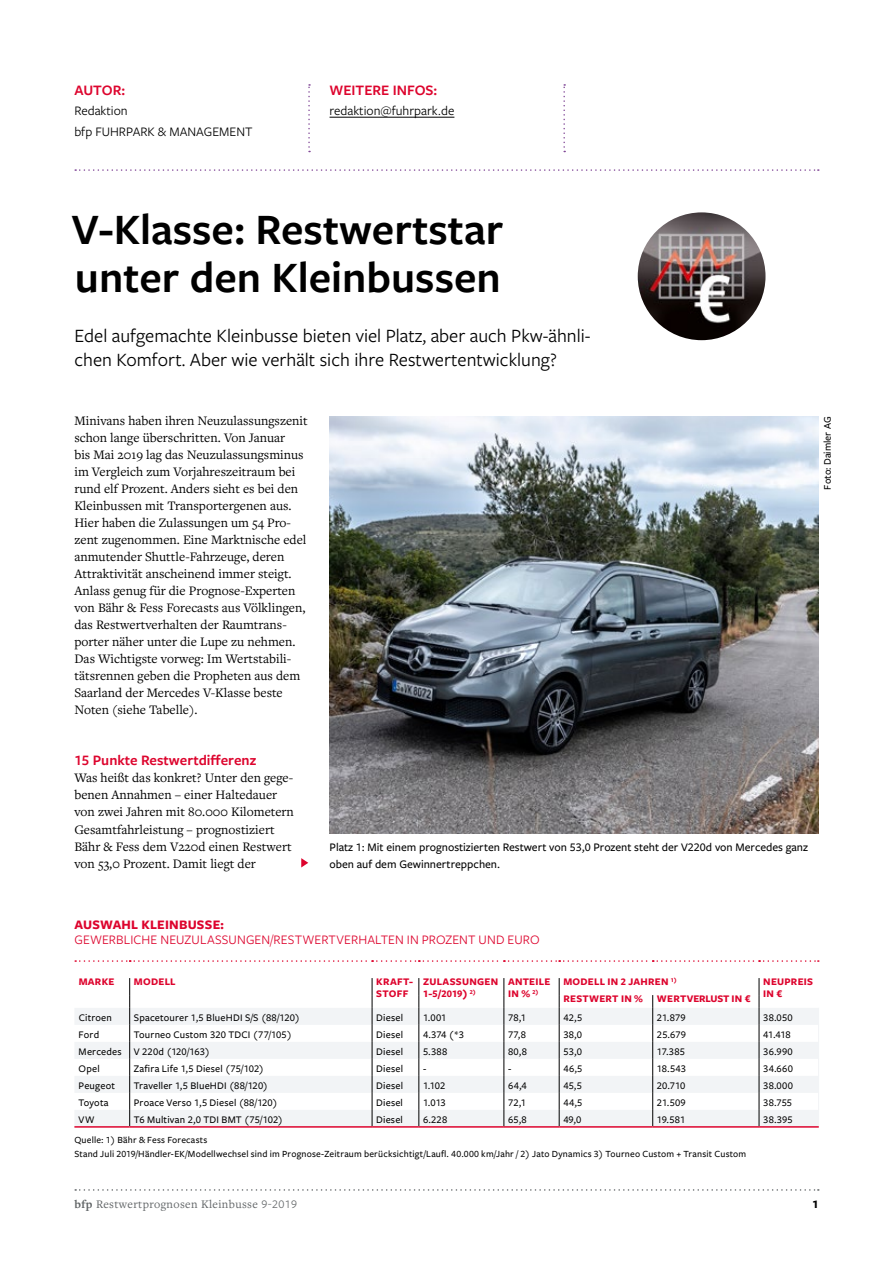
<style>
.page{position:relative;width:893px;height:1263px;background:#fff}
.page>*{position:absolute;margin:0;border:0;box-sizing:border-box;transform-origin:0 0}
.t1{font:600 45px/48px "Freight Sans Pro";color:#000}
.t2{font:19.5px/24px "Freight Sans Pro";color:#000}
.t3{font:600 15px "Freight Sans Pro";color:#dd042d}
.t4{font:13.5px/17px "Freight Text Pro";color:#000}
.t5{font:13.5px "Freight Sans Pro";letter-spacing:.01em;color:#dd042d}
.t6{font:13.5px/20.7px "Freight Sans Pro";color:#000}
.t7{font:700 13.5px "Freight Sans Pro";letter-spacing:.015em;color:#dd042d}
.t8{font:500 12px/17px "Freight Sans Pro";color:#000}
.t9{font:12px "Freight Text Pro";letter-spacing:.03em;color:#616567}
.t10{font:700 12px "Freight Sans Pro";color:#000}
.t11{font:500 10.5px "Freight Sans Pro";letter-spacing:.015em;color:#000}
.t12{font:700 10.5px/12px "Freight Sans Pro";letter-spacing:.025em;color:#dd042d}
.t13{font:700 10.5px "Freight Sans Pro";letter-spacing:-.01em;color:#dd042d}
.t14{font:500 9.75px/13.5px "Freight Sans Pro";letter-spacing:.02em;color:#000}
.s1{font-weight:700}
.s2{font-family:"Freight Sans Pro"}
</style>
<div class="page">
<svg style="left:75px;top:1189px;width:744px;height:2px"></svg>
<img style="left:330px;top:416px;width:489px;height:417px">
<svg style="left:75px;top:1008px;width:743px;height:118px;fill:#f2f4f6"></svg>
<svg style="left:129px;top:978px;width:1px;height:148px"></svg>
<svg style="left:372px;top:978px;width:1px;height:148px"></svg>
<svg style="left:419px;top:978px;width:1px;height:148px"></svg>
<svg style="left:504px;top:978px;width:1px;height:148px"></svg>
<svg style="left:652px;top:995px;width:1px;height:131px"></svg>
<svg style="left:759px;top:978px;width:1px;height:148px"></svg>
<svg style="left:818px;top:1008px;width:1px;height:118px"></svg>
<hr style="left:74px;top:1126px;width:56px;height:2px;background:#dd042d">
<hr style="left:130px;top:1126px;width:242px;height:2px;background:#dd042d">
<hr style="left:372px;top:1126px;width:47px;height:2px;background:#dd042d">
<hr style="left:419px;top:1126px;width:85px;height:2px;background:#dd042d">
<hr style="left:504px;top:1126px;width:55px;height:2px;background:#dd042d">
<hr style="left:559px;top:1126px;width:94px;height:2px;background:#dd042d">
<hr style="left:653px;top:1126px;width:106px;height:2px;background:#dd042d">
<hr style="left:759px;top:1126px;width:60px;height:2px;background:#dd042d">
<svg style="left:559px;top:978px;width:1px;height:148px"></svg>
<svg style="left:75px;top:960px;width:744px;height:2px"></svg>
<svg style="left:301px;top:858px;width:7px;height:9px"></svg>
<svg style="left:75px;top:169px;width:744px;height:2px"></svg>
<hr style="left:330px;top:117px;width:124px;height:1px;background:#000">
<svg style="left:563px;top:84px;width:2px;height:68px"></svg>
<svg style="left:308px;top:84px;width:2px;height:68px"></svg>
<img style="left:638px;top:212px;width:127px;height:128px;border-radius:64px">
<p class="t3" style="left:74px;top:80px;width:52px">AUTOR:</p>
<p class="t6" style="left:74px;top:100px;width:180px">Redaktion<br>bfp FUHRPARK &amp; MANAGEMENT</p>
<p class="t3" style="left:330px;top:80px;width:109px">WEITERE INFOS:</p>
<p class="t6" style="left:330px;top:100px;width:126px">redaktion@fuhrpark.de</p>
<h1 class="t1" style="left:72px;top:204px;width:433px">V-Klasse: Restwertstar unter den Kleinbussen</h1>
<h2 class="t2" style="left:74px;top:322px;width:518px">Edel aufgemachte Kleinbusse bieten viel Platz, aber auch Pkw-ähnli&shy;chen Komfort. Aber wie verhält sich ihre Restwertentwicklung?</h2>
<p class="t4" style="left:74px;top:412px;width:235px">Minivans haben ihren Neuzulassungszenit schon lange überschritten. Von Januar<br>bis Mai 2019 lag das Neuzulassungsminus im Vergleich zum Vorjahreszeitraum bei rund elf Prozent. Anders sieht es bei den Kleinbussen mit Transportergenen aus.<br>Hier haben die Zulassungen um 54 Pro&shy;zent zugenommen. Eine Marktnische edel anmutender Shuttle-Fahrzeuge, deren Attraktivität anscheinend immer steigt.<br>Anlass genug für die Prognose-Experten von Bähr &amp; Fess Forecasts aus Völklingen, das Restwertverhalten der Raumtrans&shy;porter näher unter die Lupe zu nehmen.<br>Das Wichtigste vorweg: Im Wertstabili&shy;tätsrennen geben die Propheten aus dem Saarland der Mercedes V-Klasse beste Noten (siehe Tabelle).</p>
<p class="t3" style="left:74px;top:750px;width:183px">15 Punkte Restwertdifferenz</p>
<p class="t4" style="left:74px;top:769px;width:221px">Was heißt das konkret? Unter den gege&shy;benen Annahmen – einer Haltedauer von zwei Jahren mit 80.000 Kilometern Gesamtfahrleistung – prognostiziert Bähr &amp; Fess dem V220d einen Restwert von 53,0 Prozent. Damit liegt der</p>
<p class="t11" style="left:820px;top:490px;width:75px;rotate:-90deg">Foto: Daimler AG</p>
<p class="t8" style="left:330px;top:838px;width:480px">Platz 1: Mit einem prognostizierten Restwert von 53,0 Prozent steht der V220d von Mercedes ganz oben auf dem Gewinnertreppchen.</p>
<p class="t7" style="left:74px;top:915px;width:151px">AUSWAHL KLEINBUSSE:</p>
<p class="t5" style="left:74px;top:931px;width:467px">GEWERBLICHE NEUZULASSUNGEN/RESTWERTVERHALTEN IN PROZENT UND EURO</p>
<p class="t12" style="left:79px;top:975px;width:37px">MARKE</p>
<p class="t12" style="left:134px;top:975px;width:43px">MODELL</p>
<p class="t12" style="left:376px;top:975px;width:38px">KRAFT-<br>STOFF</p>
<p class="t12" style="left:423px;top:975px;width:77px">ZULASSUNGEN<br>1-5/2019) <sup>2)</sup></p>
<p class="t12" style="left:508px;top:975px;width:44px">ANTEILE<br>IN % <sup>2)</sup></p>
<p class="t12" style="left:563px;top:975px;width:115px">MODELL IN 2 JAHREN <sup>1)</sup></p>
<p class="t12" style="left:763px;top:975px;width:51px">NEUPREIS<br>IN €</p>
<p class="t12" style="left:563px;top:992px;width:81px">RESTWERT IN %</p>
<p class="t13" style="left:657px;top:991px;width:95px">WERTVERLUST IN €</p>
<p class="t11" style="left:79px;top:1010px;width:35px">Citroen</p>
<p class="t11" style="left:134px;top:1010px;width:168px">Spacetourer 1,5 BlueHDI S/S (88/120)</p>
<p class="t11" style="left:376px;top:1010px;width:28px">Diesel</p>
<p class="t11" style="left:423px;top:1010px;width:25px">1.001</p>
<p class="t11" style="left:508px;top:1010px;width:19px">78,1</p>
<p class="t11" style="left:563px;top:1010px;width:20px">42,5</p>
<p class="t11" style="left:657px;top:1010px;width:30px">21.879</p>
<p class="t11" style="left:763px;top:1010px;width:31px">38.050</p>
<p class="t11" style="left:79px;top:1027px;width:22px">Ford</p>
<p class="t11" style="left:134px;top:1027px;width:160px">Tourneo Custom 320 TDCI (77/105)</p>
<p class="t11" style="left:376px;top:1027px;width:28px">Diesel</p>
<p class="t11" style="left:423px;top:1027px;width:43px">4.374 (*3</p>
<p class="t11" style="left:508px;top:1027px;width:19px">77,8</p>
<p class="t11" style="left:563px;top:1027px;width:20px">38,0</p>
<p class="t11" style="left:657px;top:1027px;width:31px">25.679</p>
<p class="t11" style="left:763px;top:1027px;width:29px">41.418</p>
<p class="t11" style="left:79px;top:1044px;width:133px">Mercedes V 220d (120/163)</p>
<p class="t11" style="left:376px;top:1044px;width:28px">Diesel</p>
<p class="t11" style="left:423px;top:1044px;width:26px">5.388</p>
<p class="t11" style="left:508px;top:1044px;width:20px">80,8</p>
<p class="t11" style="left:563px;top:1044px;width:20px">53,0</p>
<p class="t11" style="left:657px;top:1044px;width:30px">17.385</p>
<p class="t11" style="left:763px;top:1044px;width:31px">36.990</p>
<p class="t11" style="left:79px;top:1061px;width:23px">Opel</p>
<p class="t11" style="left:134px;top:1061px;width:132px">Zafira Life 1,5 Diesel (75/102)</p>
<p class="t11" style="left:376px;top:1061px;width:28px">Diesel</p>
<p class="t11" style="left:423px;top:1061px;width:5px">-</p>
<p class="t11" style="left:508px;top:1061px;width:5px">-</p>
<p class="t11" style="left:563px;top:1061px;width:21px">46,5</p>
<p class="t11" style="left:657px;top:1061px;width:31px">18.543</p>
<p class="t11" style="left:763px;top:1061px;width:31px">34.660</p>
<p class="t11" style="left:79px;top:1078px;width:38px">Peugeot</p>
<p class="t11" style="left:134px;top:1078px;width:136px">Traveller 1,5 BlueHDI (88/120)</p>
<p class="t11" style="left:376px;top:1078px;width:28px">Diesel</p>
<p class="t11" style="left:423px;top:1078px;width:24px">1.102</p>
<p class="t11" style="left:508px;top:1078px;width:20px">64,4</p>
<p class="t11" style="left:563px;top:1078px;width:20px">45,5</p>
<p class="t11" style="left:657px;top:1078px;width:30px">20.710</p>
<p class="t11" style="left:763px;top:1078px;width:31px">38.000</p>
<p class="t11" style="left:79px;top:1095px;width:31px">Toyota</p>
<p class="t11" style="left:134px;top:1095px;width:145px">Proace Verso 1,5 Diesel (88/120)</p>
<p class="t11" style="left:376px;top:1095px;width:28px">Diesel</p>
<p class="t11" style="left:423px;top:1095px;width:24px">1.013</p>
<p class="t11" style="left:508px;top:1095px;width:20px">72,1</p>
<p class="t11" style="left:563px;top:1095px;width:21px">44,5</p>
<p class="t11" style="left:657px;top:1095px;width:30px">21.509</p>
<p class="t11" style="left:763px;top:1095px;width:31px">38.755</p>
<p class="t11" style="left:79px;top:1112px;width:17px">VW</p>
<p class="t11" style="left:134px;top:1112px;width:151px">T6 Multivan 2,0 TDI BMT (75/102)</p>
<p class="t11" style="left:376px;top:1112px;width:28px">Diesel</p>
<p class="t11" style="left:423px;top:1112px;width:26px">6.228</p>
<p class="t11" style="left:508px;top:1112px;width:20px">65,8</p>
<p class="t11" style="left:563px;top:1112px;width:20px">49,0</p>
<p class="t11" style="left:657px;top:1112px;width:30px">19.581</p>
<p class="t11" style="left:763px;top:1112px;width:31px">38.395</p>
<p class="t14" style="left:74px;top:1133px;width:673px">Quelle: 1) Bähr &amp; Fess Forecasts<br>Stand Juli 2019/Händler-EK/Modellwechsel sind im Prognose-Zeitraum berücksichtigt/Laufl. 40.000 km/Jahr / 2) Jato Dynamics 3) Tourneo Custom + Transit Custom</p>
<p class="t9" style="left:74px;top:1196px;width:224px"><span class="s1">bfp</span> Restwertprognosen Kleinbusse <span class="s2">9</span>-<span class="s2">2019</span></p>
<p class="t10" style="left:813px;top:1195px;width:7px">1</p>
</div>
